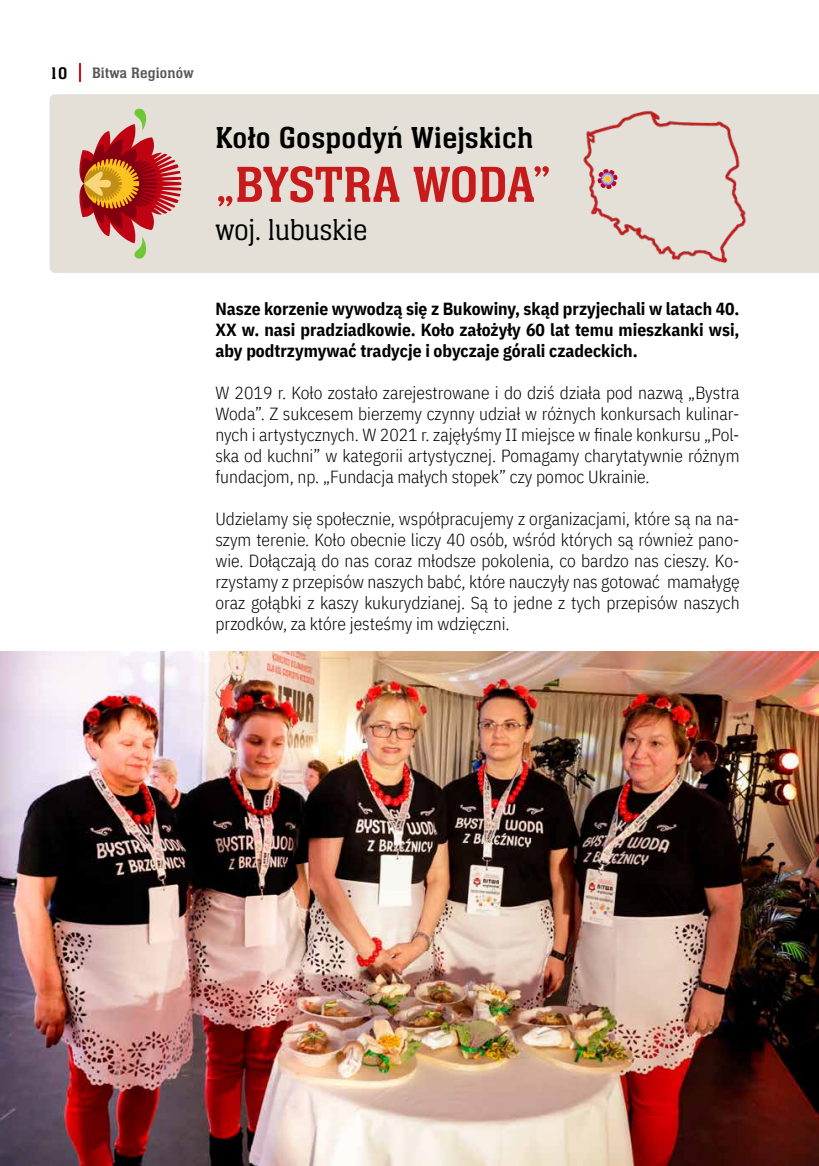
<style>
.page{position:relative;width:819px;height:1166px;background:#fff}
.page>*{position:absolute;margin:0;border:0;box-sizing:border-box;transform-origin:0 0}
.t1{font:52.5px "Neue Aachen Pro";letter-spacing:-.015em;color:#c71a1b}
.t2{font:31.5px "Neue Aachen Pro";letter-spacing:.01em;color:#000}
.t3{font:300 31.5px "Neue Aachen Pro";color:#000}
.t4{font:300 17.5px/21px "IBM Plex Sans Cond";color:#000;text-align:justify}
.t5{font:700 17.5px/21px "IBM Plex Sans Cond";color:#000;text-align:justify}
.t6{font:17.5px "Neue Aachen Pro";color:#000}
.t7{font:15.75px "Neue Aachen Pro";letter-spacing:.01em;color:#575756}
</style>
<div class="page">
<div style="left:50px;top:94px;width:769px;height:179px;background:#e5e0d7"></div>
<svg style="left:75px;top:105px;width:106px;height:157px;background:#ce8f7d"></svg>
<img style="left:576px;top:104px;width:174px;height:161px">
<svg style="left:597px;top:169px;width:20px;height:20px"></svg>
<img style="left:0;top:651px;width:819px;height:515px">
<svg style="left:79px;top:63px;width:1px;height:19px"></svg>
<p class="t6" style="left:51px;top:63px;width:18px">10</p>
<p class="t7" style="left:92px;top:64px;width:103px">Bitwa Regionów</p>
<h2 class="t2" style="left:215px;top:120px;width:319px">Koło Gospodyń Wiejskich</h2>
<h1 class="t1" style="left:215px;top:156px;width:337px">„BYSTRA WODA”</h1>
<h2 class="t3" style="left:215px;top:212px;width:154px">woj. lubuskie</h2>
<p class="t5" style="left:215px;top:297px;width:525px">Nasze korzenie wywodzą się z Bukowiny, skąd przyjechali w latach 40.<br>XX w. nasi pradziadkowie. Koło założyły 60 lat temu mieszkanki wsi, aby podtrzymywać tradycje i obyczaje górali czadeckich.</p>
<p class="t4" style="left:215px;top:381px;width:525px">W 2019 r. Koło zostało zarejestrowane i do dziś działa pod nazwą „Bystra Woda”. Z sukcesem bierzemy czynny udział w różnych konkursach kulinar&shy;nych i artystycznych. W 2021 r. zajęłyśmy II miejsce w finale konkursu „Pol&shy;ska od kuchni” w kategorii artystycznej. Pomagamy charytatywnie różnym fundacjom, np. „Fundacja małych stopek” czy pomoc Ukrainie.</p>
<p class="t4" style="left:215px;top:507px;width:525px">Udzielamy się społecznie, współpracujemy z organizacjami, które są na na&shy;szym terenie. Koło obecnie liczy 40 osób, wśród których są również pano&shy;wie. Dołączają do nas coraz młodsze pokolenia, co bardzo nas cieszy. Ko&shy;rzystamy z przepisów naszych babć, które nauczyły nas gotować mamałygę oraz gołąbki z kaszy kukurydzianej. Są to jedne z tych przepisów naszych przodków, za które jesteśmy im wdzięczni.</p>
</div>
